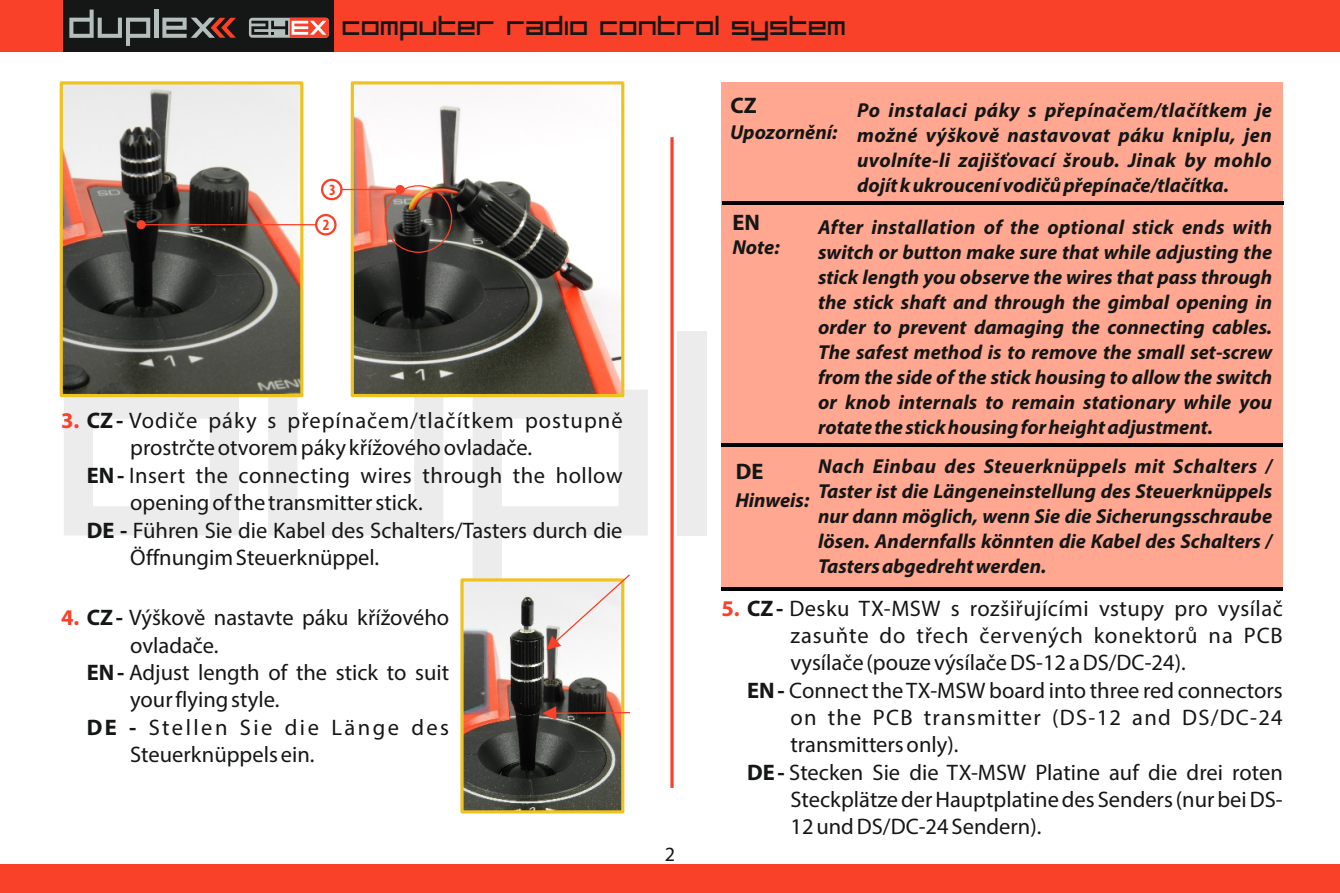
<style>
.page{position:relative;width:1340px;height:893px;background:#fff}
.page>*{position:absolute;margin:0;border:0;box-sizing:border-box;transform-origin:0 0}
.t1{font:27.45px "JETI TX2";color:#151616}
.t2{font:22.5px "Myriad Pro";color:#151616}
.t3{font:22.5px "Myriad Pro";letter-spacing:.02em;color:#151616}
.t4{font:22.5px "Myriad Pro";letter-spacing:.045em;color:#151616}
.t5{font:22.5px "Myriad Pro";letter-spacing:.025em;color:#151616}
.t6{font:22.5px "Myriad Pro";letter-spacing:.04em;color:#151616}
.t7{font:22.5px "Myriad Pro";letter-spacing:.055em;color:#151616}
.t8{font:22.5px "Myriad Pro";letter-spacing:.11em;color:#151616}
.t9{font:700 22.5px "Myriad Pro";color:#151616}
.t10{font:italic 700 20.25px/25px "Myriad Pro";color:#151616;text-align:justify}
.t11{font:20.25px "Myriad Pro";color:#151616}
.t12{font:700 condensed 15.75px "Myriad Pro";color:#f94028}
.s1{font-weight:700;color:#f94028}
.s2{font-weight:700}
</style>
<div class="page">
<div style="left:677px;top:331px;width:29px;height:204px;background:#ececec"></div>
<svg style="left:268px;top:390px;width:175px;height:145px"></svg>
<svg style="left:64px;top:397px;width:175px;height:138px"></svg>
<hr style="left:670px;top:137px;width:3px;height:651px;background:#f94028">
<div style="left:0;top:864px;width:1339px;height:29px;background:#f94028"></div>
<div style="left:0;top:0;width:1339px;height:52px;background:#f94028"></div>
<div style="left:64px;top:0;width:270px;height:52px;background:#151616"></div>
<div style="left:249px;top:18px;width:80px;height:20px;background:#b4bebd;border-radius:3px"></div>
<svg style="left:251px;top:18px;width:78px;height:20px"></svg>
<hr style="left:154px;top:10px;width:4px;height:28px;background:#b4bebd">
<svg style="left:69px;top:10px;width:81px;height:36px"></svg>
<svg style="left:162px;top:18px;width:74px;height:20px"></svg>
<img style="left:64px;top:85px;width:235px;height:308px">
<img style="left:355px;top:105px;width:265px;height:288px">
<div style="left:60px;top:81px;width:243px;height:316px;border:3px solid #eec21f"></div>
<div style="left:351px;top:81px;width:273px;height:316px;border:3px solid #eec21f"></div>
<svg style="left:321px;top:179px;width:83px;height:21px"></svg>
<svg style="left:137px;top:214px;width:199px;height:21px"></svg>
<div style="left:384px;top:185px;width:68px;height:68px;border:1px solid #f94028;border-radius:50%"></div>
<div style="left:721px;top:83px;width:561px;height:508px;background:#ffa790"></div>
<hr style="left:721px;top:444px;width:561px;height:3px;background:#000">
<hr style="left:721px;top:588px;width:561px;height:3px;background:#000">
<img style="left:464px;top:582px;width:156px;height:227px">
<div style="left:460px;top:578px;width:164px;height:235px;border:3px solid #eec21f"></div>
<svg style="left:472px;top:390px;width:175px;height:260px"></svg>
<svg style="left:542px;top:706px;width:88px;height:14px"></svg>
<hr style="left:722px;top:201px;width:561px;height:3px;background:#000">
<h1 class="t1" style="left:341px;top:13px;width:506px">computer radio control system</h1>
<p class="t12" style="left:329px;top:183px;width:8px">3</p>
<p class="t9" style="left:730px;top:96px;width:28px">CZ</p>
<p class="t10" style="left:730px;top:121px;width:109px">Upozornění:</p>
<p class="t10" style="left:857px;top:99px;width:416px">Po instalaci páky s přepínačem/tlačítkem je možné výškově nastavovat páku kniplu, jen uvolníte-li zajišťovací šroub. Jinak by mohlo dojít k ukroucení vodičů přepínače/tlačítka.</p>
<p class="t12" style="left:323px;top:218px;width:8px">2</p>
<p class="t4" style="left:61px;top:411px;width:563px"><span class="s1">3.</span> <span class="s2">CZ -</span> Vodiče páky s přepínačem/tlačítkem postupně</p>
<p class="t2" style="left:130px;top:438px;width:403px">prostrčte otvorem páky křížového ovladače.</p>
<p class="t5" style="left:87px;top:466px;width:537px"><span class="s2">EN -</span> Insert the connecting wires through the hollow</p>
<p class="t2" style="left:130px;top:493px;width:294px">opening of the transmitter stick.</p>
<p class="t2" style="left:87px;top:521px;width:537px"><span class="s2">DE -</span> Führen Sie die Kabel des Schalters/Tasters durch die</p>
<p class="t2" style="left:130px;top:548px;width:250px">Öffnungim Steuerknüppel.</p>
<p class="t2" style="left:61px;top:609px;width:389px"><span class="s1">4.</span> <span class="s2">CZ -</span> Výškově nastavte páku křížového</p>
<p class="t2" style="left:130px;top:636px;width:90px">ovladače.</p>
<p class="t2" style="left:87px;top:663px;width:364px"><span class="s2">EN -</span> Adjust length of the stick to suit</p>
<p class="t2" style="left:130px;top:691px;width:151px">your flying style.</p>
<p class="t8" style="left:87px;top:718px;width:364px"><span class="s2">DE -</span> Stellen Sie die Länge des</p>
<p class="t2" style="left:130px;top:745px;width:186px">Steuerknüppels ein.</p>
<p class="t11" style="left:664px;top:846px;width:12px">2</p>
<p class="t9" style="left:732px;top:214px;width:29px">EN</p>
<p class="t10" style="left:732px;top:236px;width:49px">Note:</p>
<p class="t9" style="left:735px;top:462px;width:29px">DE</p>
<p class="t10" style="left:735px;top:489px;width:75px">Hinweis:</p>
<p class="t10" style="left:818px;top:216px;width:456px">After installation of the optional stick ends with switch or button make sure that while adjusting the stick length you observe the wires that pass through the stick shaft and through the gimbal opening in order to prevent damaging the connecting cables.<br>The safest method is to remove the small set-screw from the side of the stick housing to allow the switch or knob internals to remain stationary while you rotate the stick housing for height adjustment.</p>
<p class="t10" style="left:818px;top:455px;width:455px">Nach Einbau des Steuerknüppels mit Schalters / Taster ist die Längeneinstellung des Steuerknüppels nur dann möglich, wenn Sie die Sicherungsschraube lösen. Andernfalls könnten die Kabel des Schalters / Tasters abgedreht werden.</p>
<p class="t3" style="left:721px;top:599px;width:563px"><span class="s1">5.</span> <span class="s2">CZ -</span> Desku TX-MSW s rozšiřujícími vstupy pro vysílač</p>
<p class="t6" style="left:790px;top:626px;width:494px">zasuňte do třech červených konektorů na PCB</p>
<p class="t2" style="left:790px;top:653px;width:397px">vysílače (pouze výsílače DS-12 a DS/DC-24).</p>
<p class="t2" style="left:747px;top:681px;width:537px"><span class="s2">EN -</span> Connect the TX-MSW board into three red connectors</p>
<p class="t7" style="left:790px;top:708px;width:494px">on the PCB transmitter (DS-12 and DS/DC-24</p>
<p class="t2" style="left:790px;top:735px;width:169px">transmitters only).</p>
<p class="t2" style="left:747px;top:763px;width:537px"><span class="s2">DE -</span> Stecken Sie die TX-MSW Platine auf die drei roten</p>
<p class="t2" style="left:790px;top:790px;width:494px">Steckplätze der Hauptplatine des Senders (nur bei DS-</p>
<p class="t2" style="left:790px;top:817px;width:252px">12 und DS/DC-24 Sendern).</p>
</div>
